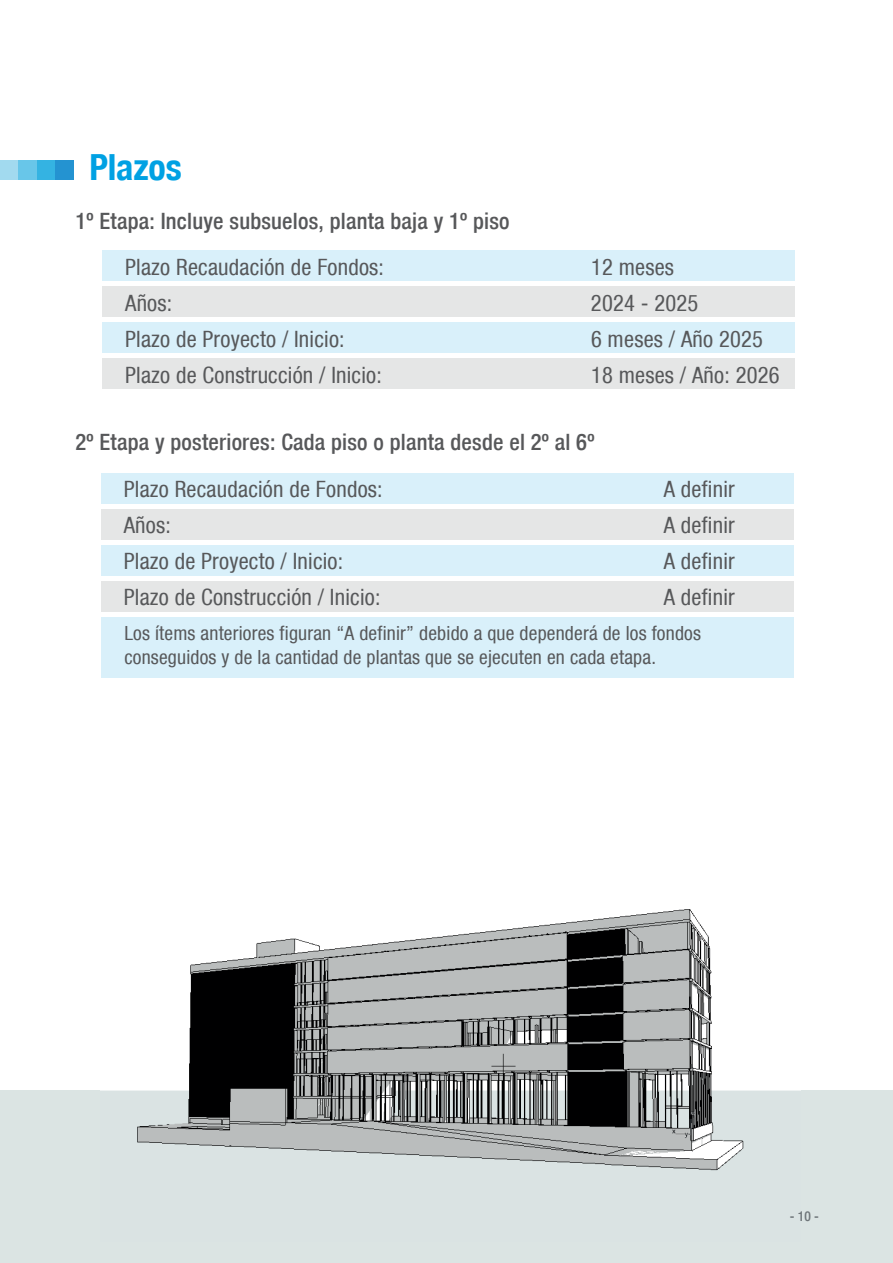
<style>
.page{position:relative;width:893px;height:1263px;background:#fff}
.page>*{position:absolute;margin:0;border:0;box-sizing:border-box;transform-origin:0 0}
.t1{font:700 condensed 36px "Helvetica Neue";letter-spacing:-.005em;color:#00a1e3}
.t2{font:condensed 22.5px "Helvetica Neue";letter-spacing:.01em;color:#57585a}
.t3{font:500 condensed 22.5px "Helvetica Neue";letter-spacing:.01em;color:#57585a}
.t4{font:condensed 19.5px/24px "Helvetica Neue";letter-spacing:.01em;color:#57585a}
.t5{font:500 condensed 13.5px "Helvetica Neue";color:#6e7579}
</style>
<div class="page">
<div style="left:0;top:1090px;width:893px;height:173px;background:#dbe4e3"></div>
<img style="left:101px;top:909px;width:699px;height:262px">
<div style="left:102px;top:358px;width:693px;height:31px;background:#e5e6e6"></div>
<div style="left:102px;top:286px;width:693px;height:31px;background:#e5e6e6"></div>
<div style="left:102px;top:322px;width:693px;height:31px;background:#d9f0fa"></div>
<div style="left:102px;top:250px;width:693px;height:31px;background:#d9f0fa"></div>
<div style="left:101px;top:581px;width:692px;height:31px;background:#e5e6e6"></div>
<div style="left:101px;top:509px;width:692px;height:30px;background:#e5e6e6"></div>
<div style="left:101px;top:545px;width:692px;height:30px;background:#d9f0fa"></div>
<div style="left:101px;top:617px;width:692px;height:61px;background:#d9f0fa"></div>
<div style="left:101px;top:473px;width:692px;height:30px;background:#d9f0fa"></div>
<div style="left:0;top:161px;width:19px;height:19px;background:#a2daef"></div>
<div style="left:19px;top:161px;width:18px;height:19px;background:#68c6e9"></div>
<div style="left:37px;top:161px;width:19px;height:19px;background:#34b3e2"></div>
<div style="left:56px;top:161px;width:18px;height:19px;background:#2493d1"></div>
<h1 class="t1" style="left:89px;top:145px;width:94px">Plazos</h1>
<p class="t3" style="left:76px;top:208px;width:436px">1º Etapa: Incluye subsuelos, planta baja y 1º piso</p>
<p class="t2" style="left:125px;top:254px;width:260px">Plazo Recaudación de Fondos:</p>
<p class="t2" style="left:591px;top:254px;width:85px">12 meses</p>
<p class="t2" style="left:125px;top:290px;width:49px">Años:</p>
<p class="t2" style="left:591px;top:290px;width:109px">2024 - 2025</p>
<p class="t2" style="left:125px;top:326px;width:221px">Plazo de Proyecto / Inicio:</p>
<p class="t2" style="left:591px;top:326px;width:173px">6 meses / Año 2025</p>
<p class="t2" style="left:125px;top:362px;width:258px">Plazo de Construcción / Inicio:</p>
<p class="t2" style="left:591px;top:362px;width:190px">18 meses / Año: 2026</p>
<p class="t3" style="left:76px;top:428px;width:520px">2º Etapa y posteriores: Cada piso o planta desde el 2º al 6º</p>
<p class="t2" style="left:124px;top:476px;width:260px">Plazo Recaudación de Fondos:</p>
<p class="t2" style="left:664px;top:476px;width:72px">A definir</p>
<p class="t2" style="left:124px;top:512px;width:49px">Años:</p>
<p class="t2" style="left:664px;top:512px;width:72px">A definir</p>
<p class="t2" style="left:124px;top:548px;width:221px">Plazo de Proyecto / Inicio:</p>
<p class="t2" style="left:664px;top:548px;width:72px">A definir</p>
<p class="t2" style="left:124px;top:584px;width:258px">Plazo de Construcción / Inicio:</p>
<p class="t2" style="left:664px;top:584px;width:72px">A definir</p>
<p class="t4" style="left:124px;top:621px;width:578px">Los ítems anteriores figuran “A definir” debido a que dependerá de los fondos conseguidos y de la cantidad de plantas que se ejecuten en cada etapa.</p>
<p class="t5" style="left:790px;top:1208px;width:30px">- 10 -</p>
</div>
